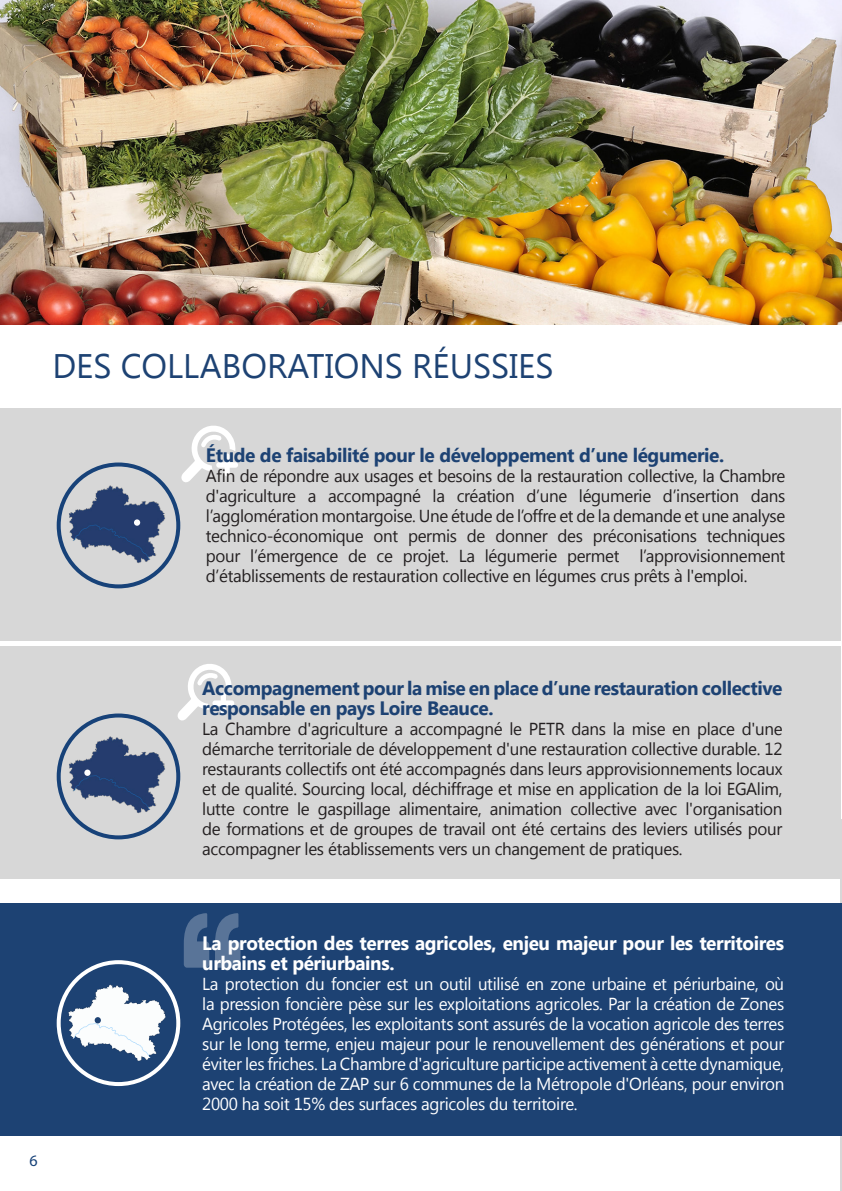
<style>
.page{position:relative;width:842px;height:1191px;background:#fff}
.page>*{position:absolute;margin:0;border:0;box-sizing:border-box;transform-origin:0 0}
.t1{font:34px "Segoe UI";color:#1d4273}
.t2{font:700 19.4px/20px "Segoe UI";letter-spacing:-.02em;color:#1d4273}
.t3{font:700 19.4px/20px "Segoe UI";letter-spacing:-.02em;color:#fff}
.t4{font:17.4px/20px "Segoe UI";letter-spacing:-.02em;color:#231f20;text-align:justify}
.t5{font:17.4px/20px "Segoe UI";letter-spacing:-.02em;color:#fff;text-align:justify}
.t6{font:16px "Myriad Pro";color:#174279}
</style>
<div class="page">
<hr style="left:841px;top:819px;width:1px;height:372px;background:#d7d7d7">
<div style="left:0;top:408px;width:841px;height:233px;background:#d7d7d7"></div>
<div style="left:0;top:646px;width:841px;height:233px;background:#d7d7d7"></div>
<div style="left:0;top:903px;width:842px;height:233px;background:#1d4273"></div>
<img style="left:0;top:0;width:842px;height:325px">
<div style="left:57px;top:713px;width:123px;height:126px;border:4px solid #174279;border-radius:50%"></div>
<div style="left:57px;top:960px;width:123px;height:126px;border:4px solid #fff;border-radius:50%"></div>
<div style="left:57px;top:462px;width:123px;height:126px;border:4px solid #174279;border-radius:50%"></div>
<svg style="left:215px;top:913px;width:25px;height:54px"></svg>
<svg style="left:184px;top:913px;width:25px;height:54px"></svg>
<svg style="left:177px;top:664px;width:57px;height:57px"></svg>
<svg style="left:181px;top:425px;width:57px;height:58px"></svg>
<img style="left:60px;top:477px;width:118px;height:94px">
<div style="left:134px;top:519px;width:6px;height:7px;background:#fff;border-radius:50%"></div>
<img style="left:60px;top:727px;width:118px;height:94px">
<div style="left:84px;top:769px;width:7px;height:7px;background:#fff;border-radius:50%"></div>
<img style="left:56px;top:975px;width:125px;height:94px">
<svg style="left:95px;top:1017px;width:6px;height:6px"></svg>
<p class="t1" style="left:52px;top:342px;width:503px">DES COLLABORATIONS RÉUSSIES</p>
<p class="t2" style="left:206px;top:444px;width:520px">Étude de faisabilité pour le développement d’une légumerie.</p>
<p class="t4" style="left:206px;top:465px;width:581px">Afin de répondre aux usages et besoins de la restauration collective, la Chambre d'agriculture a accompagné la création d’une légumerie d’insertion dans l’agglomération montargoise. Une étude de l’offre et de la demande et une analyse technico-économique ont permis de donner des préconisations techniques pour l’émergence de ce projet. La légumerie permet l’approvisionnement d’établissements de restauration collective en légumes crus prêts à l'emploi.</p>
<p class="t6" style="left:29px;top:1150px;width:10px">6</p>
<p class="t2" style="left:202px;top:677px;width:582px">Accompagnement pour la mise en place d’une restauration collective responsable en pays Loire Beauce.</p>
<p class="t4" style="left:202px;top:718px;width:582px">La Chambre d'agriculture a accompagné le PETR dans la mise en place d'une démarche territoriale de développement d'une restauration collective durable. 12 restaurants collectifs ont été accompagnés dans leurs approvisionnements locaux et de qualité. Sourcing local, déchiffrage et mise en application de la loi EGAlim, lutte contre le gaspillage alimentaire, animation collective avec l'organisation de formations et de groupes de travail ont été certains des leviers utilisés pour accompagner les établissements vers un changement de pratiques.</p>
<p class="t3" style="left:202px;top:931px;width:583px">La protection des terres agricoles, enjeu majeur pour les territoires urbains et périurbains.</p>
<p class="t5" style="left:202px;top:972px;width:584px">La protection du foncier est un outil utilisé en zone urbaine et périurbaine, où la pression foncière pèse sur les exploitations agricoles. Par la création de Zones Agricoles Protégées, les exploitants sont assurés de la vocation agricole des terres sur le long terme, enjeu majeur pour le renouvellement des générations et pour éviter les friches. La Chambre d'agriculture participe activement à cette dynamique, avec la création de ZAP sur 6 communes de la Métropole d'Orléans, pour environ 2000 ha soit 15% des surfaces agricoles du territoire.</p>
</div>
